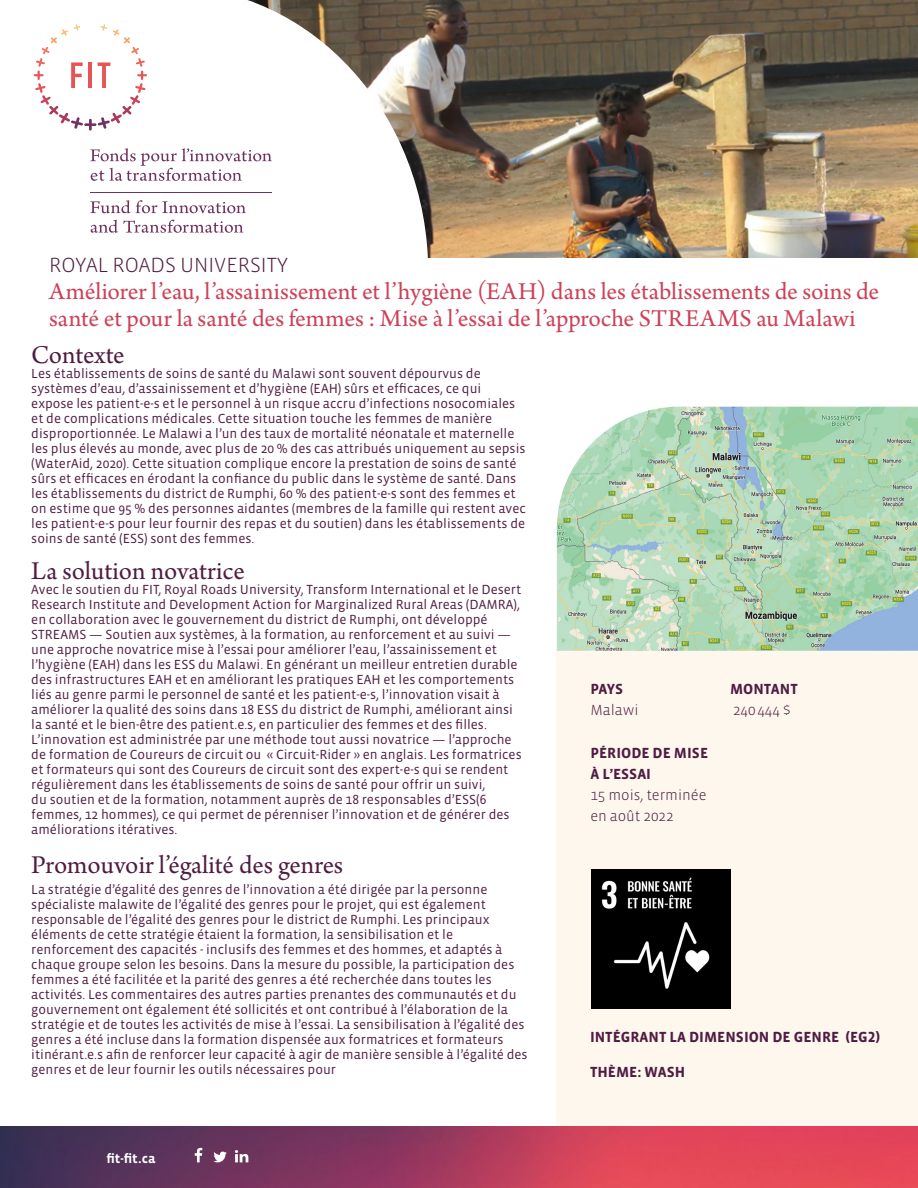
<style>
.page{position:relative;width:918px;height:1188px;background:#fff}
.page>*{position:absolute;margin:0;border:0;box-sizing:border-box;transform-origin:0 0}
.t1{font:27px "Arno Pro";color:#501d42}
.t2{font:25.5px/27px "Arno Pro";color:#cd4158}
.t3{font:300 21px "Vista Sans OTCE";color:#501d42}
.t4{font:700 15px/21px "Vista Sans OTCE";color:#501d42}
.t5{font:300 15px/21px "Vista Sans OTCE";color:#501d42}
.t6{font:13.5px/15px "Vista Sans OTCE";color:#501d42}
.t7{font:700 13.5px "Vista Sans OTCE";color:#fff}
</style>
<div class="page">
<img style="left:428px;top:0;width:490px;height:257px">
<svg style="left:33px;top:0;width:395px;height:258px"></svg>
<div style="left:556px;top:651px;width:362px;height:537px;background:#fdf7ee"></div>
<img style="left:557px;top:407px;width:361px;height:244px">
<svg style="left:90px;top:200px;width:40px;height:13px"></svg>
<svg style="left:136px;top:200px;width:110px;height:13px"></svg>
<svg style="left:91px;top:220px;width:152px;height:13px"></svg>
<svg style="left:90px;top:148px;width:182px;height:33px"></svg>
<hr style="left:90px;top:193px;width:182px;height:1px;background:#703260">
<svg style="left:34px;top:24px;width:113px;height:107px"></svg>
<img style="left:591px;top:869px;width:139px;height:139px">
<img style="left:0;top:1126px;width:918px;height:62px">
<svg style="left:213px;top:1152px;width:14px;height:10px"></svg>
<svg style="left:195px;top:1148px;width:7px;height:14px"></svg>
<svg style="left:235px;top:1150px;width:13px;height:12px"></svg>
<h3 class="t3" style="left:49px;top:253px;width:241px">ROYAL ROADS UNIVERSITY</h3>
<h2 class="t2" style="left:49px;top:280px;width:832px">Améliorer l’eau, l’assainissement et l’hygiène (EAH) dans les établissements de soins de santé et pour la santé des femmes : Mise à l’essai de l’approche STREAMS au Malawi</h2>
<h1 class="t1" style="left:31px;top:340px;width:95px">Contexte</h1>
<p class="t6" style="left:31px;top:366px;width:496px">Les établissements de soins de santé du Malawi sont souvent dépourvus de systèmes d’eau, d’assainissement et d’hygiène (EAH) sûrs et efficaces, ce qui expose les patient-e-s et le personnel à un risque accru d’infections nosocomiales et de complications médicales. Cette situation touche les femmes de manière disproportionnée. Le Malawi a l’un des taux de mortalité néonatale et maternelle les plus élevés au monde, avec plus de 20 % des cas attribués uniquement au sepsis (WaterAid, 2020). Cette situation complique encore la prestation de soins de santé sûrs et efficaces en érodant la confiance du public dans le système de santé. Dans les établissements du district de Rumphi, 60 % des patient-e-s sont des femmes et on estime que 95 % des personnes aidantes (membres de la famille qui restent avec les patient-e-s pour leur fournir des repas et du soutien) dans les établissements de soins de santé (ESS) sont des femmes.</p>
<h1 class="t1" style="left:31px;top:556px;width:215px">La solution novatrice</h1>
<p class="t6" style="left:31px;top:582px;width:492px">Avec le soutien du FIT, Royal Roads University, Transform International et le Desert Research Institute and Development Action for Marginalized Rural Areas (DAMRA), en collaboration avec le gouvernement du district de Rumphi, ont développé STREAMS — Soutien aux systèmes, à la formation, au renforcement et au suivi — une approche novatrice mise à l’essai pour améliorer l’eau, l’assainissement et l’hygiène (EAH) dans les ESS du Malawi. En générant un meilleur entretien durable des infrastructures EAH et en améliorant les pratiques EAH et les comportements liés au genre parmi le personnel de santé et les patient-e-s, l’innovation visait à améliorer la qualité des soins dans 18 ESS du district de Rumphi, améliorant ainsi la santé et le bien-être des patient.e.s, en particulier des femmes et des filles.<br>L’innovation est administrée par une méthode tout aussi novatrice — l’approche de formation de Coureurs de circuit ou « Circuit-Rider » en anglais. Les formatrices et formateurs qui sont des Coureurs de circuit sont des expert-e-s qui se rendent régulièrement dans les établissements de soins de santé pour offrir un suivi,<br>du soutien et de la formation, notamment auprès de 18 responsables d’ESS(6 femmes, 12 hommes), ce qui permet de pérenniser l’innovation et de générer des améliorations itératives.</p>
<h1 class="t1" style="left:31px;top:849px;width:313px">Promouvoir l’égalité des genres</h1>
<p class="t6" style="left:31px;top:881px;width:498px">La stratégie d’égalité des genres de l’innovation a été dirigée par la personne spécialiste malawite de l’égalité des genres pour le projet, qui est également responsable de l’égalité des genres pour le district de Rumphi. Les principaux éléments de cette stratégie étaient la formation, la sensibilisation et le renforcement des capacités - inclusifs des femmes et des hommes, et adaptés à chaque groupe selon les besoins. Dans la mesure du possible, la participation des femmes a été facilitée et la parité des genres a été recherchée dans toutes les activités. Les commentaires des autres parties prenantes des communautés et du gouvernement ont également été sollicités et ont contribué à l’élaboration de la stratégie et de toutes les activités de mise à l’essai. La sensibilisation à l’égalité des genres a été incluse dans la formation dispensée aux formatrices et formateurs itinérant.e.s afin de renforcer leur capacité à agir de manière sensible à l’égalité des genres et de leur fournir les outils nécessaires pour</p>
<p class="t4" style="left:590px;top:678px;width:34px">PAYS</p>
<p class="t5" style="left:590px;top:699px;width:50px">Malawi</p>
<p class="t4" style="left:590px;top:742px;width:119px">PÉRIODE DE MISE<br>À L’ESSAI</p>
<p class="t5" style="left:590px;top:784px;width:118px">15 mois, terminée en août 2022</p>
<p class="t4" style="left:730px;top:678px;width:69px">MONTANT</p>
<p class="t5" style="left:733px;top:699px;width:59px">240 444 $</p>
<p class="t4" style="left:590px;top:1027px;width:292px">INTÉGRANT LA DIMENSION DE GENRE (EG2)</p>
<p class="t4" style="left:590px;top:1061px;width:97px">THÈME: WASH</p>
<p class="t7" style="left:106px;top:1151px;width:51px">fit-fit.ca</p>
</div>
